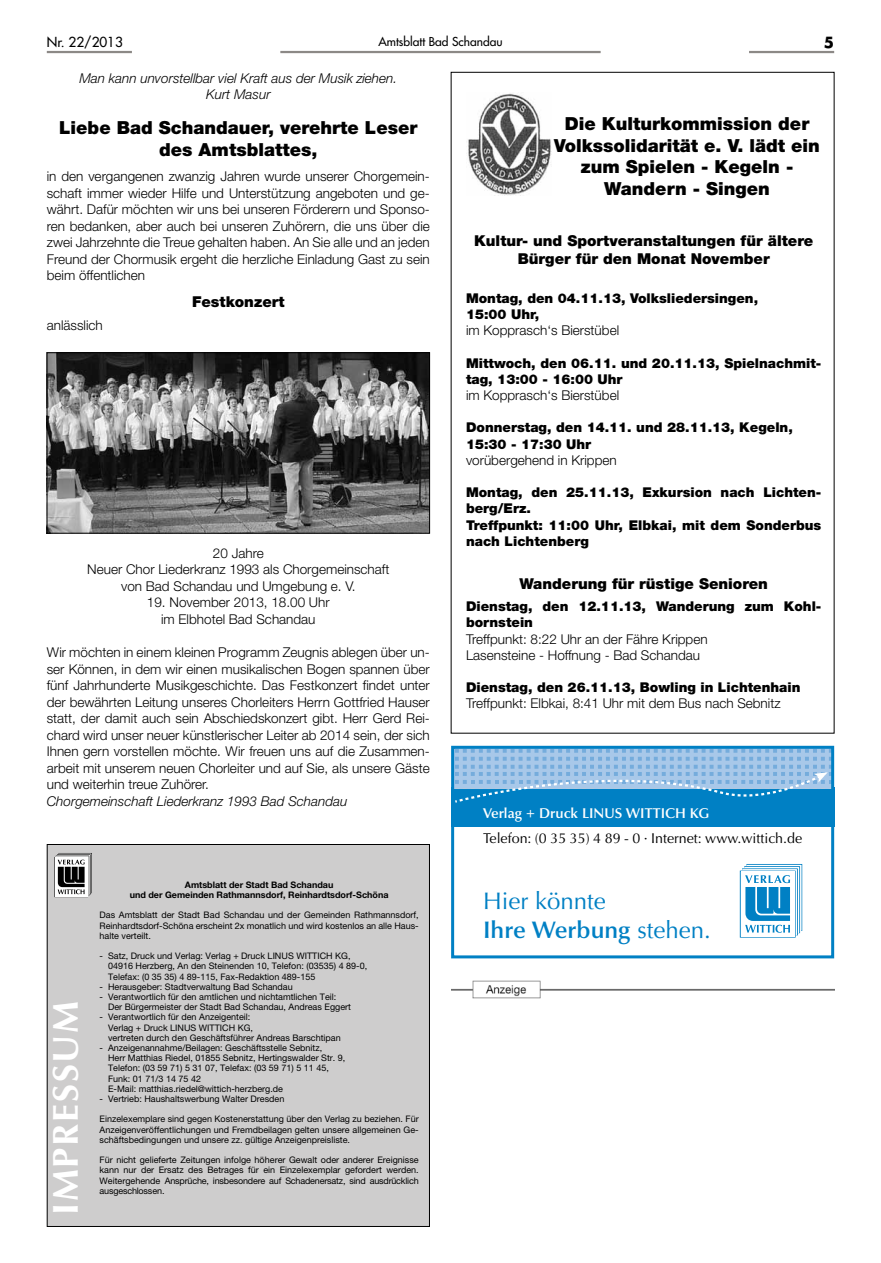
<style>
.page{position:relative;width:881px;height:1263px;background:#fff}
.page>*{position:absolute;margin:0;border:0;box-sizing:border-box;transform-origin:0 0}
.t1{font:700 36px "Optima LT";letter-spacing:.05em;color:#fff}
.t2{font:24px/28.8px "Optima LT";color:#0080c4}
.t3{font:900 18px/21.6px "Helvetica Neue LT";color:#000;text-align:center}
.t4{font:900 15px/18px "Helvetica Neue LT";color:#000;text-align:center}
.t5{font:700 15px "Futura LT";color:#000}
.t6{font:14.25px "Optima LT";color:#000}
.t7{font:600 14.25px "Optima LT";color:#fff}
.t8{font:300 13.5px/16.5px "Helvetica Neue LT";color:#000;text-align:justify}
.t9{font:900 13.5px/16.2px "Helvetica Neue LT";color:#000}
.t10{font:italic 300 13.5px/16.5px "Helvetica Neue LT";color:#000;text-align:center}
.t11{font:13.5px "Futura LT";color:#000}
.t12{font:12px "Futura LT";color:#000}
.t13{font:9px/10.2px "Helvetica Neue LT";color:#000}
.t14{font:700 9px/10.2px "Helvetica Neue LT";color:#000;text-align:center}
.s1{font-weight:600}
</style>
<div class="page">
<hr style="left:280px;top:51px;width:320px;height:2px;background:#8c8986">
<hr style="left:47px;top:51px;width:85px;height:2px;background:#8c8986">
<hr style="left:748px;top:51px;width:85px;height:2px;background:#8c8986">
<img style="left:49px;top:354px;width:378px;height:177px">
<div style="left:47px;top:352px;width:382px;height:181px;border:1px solid #000"></div>
<img style="left:468px;top:93px;width:83px;height:102px">
<img style="left:451px;top:980px;width:382px;height:19px">
<div style="left:47px;top:844px;width:382px;height:383px;background:#cecdcd;border:1px solid #000"></div>
<svg style="left:54px;top:853px;width:38px;height:44px;background:#909090"></svg>
<div style="left:451px;top:788px;width:382px;height:39px;background:#0080c4"></div>
<svg style="left:455px;top:750px;width:374px;height:53px"></svg>
<div style="left:451px;top:746px;width:382px;height:212px;border:3px solid #0080c4"></div>
<svg style="left:739px;top:864px;width:62px;height:74px"></svg>
<h3 class="t11" style="left:47px;top:33px;width:78px">Nr. 22/2013</h3>
<h3 class="t12" style="left:378px;top:33px;width:126px">Amtsblatt Bad Schandau</h3>
<h3 class="t5" style="left:823px;top:33px;width:12px">5</h3>
<h3 class="t10" style="left:79px;top:70px;width:319px">Man kann unvorstellbar viel Kraft aus der Musik ziehen.<br>Kurt Masur</h3>
<h3 class="t3" style="left:59px;top:117px;width:359px">Liebe Bad Schandauer, verehrte Leser des Amtsblattes,</h3>
<p class="t8" style="left:47px;top:168px;width:384px">in den vergangenen zwanzig Jahren wurde unserer Chorgemein&shy;schaft immer wieder Hilfe und Unterstützung angeboten und ge&shy;währt. Dafür möchten wir uns bei unseren Förderern und Sponso&shy;ren bedanken, aber auch bei unseren Zuhörern, die uns über die zwei Jahrzehnte die Treue gehalten haben. An Sie alle und an jeden Freund der Chormusik ergeht die herzliche Einladung Gast zu sein beim öffentlichen</p>
<h3 class="t4" style="left:192px;top:293px;width:94px">Festkonzert</h3>
<h3 class="t8" style="left:47px;top:317px;width:57px">anlässlich</h3>
<h3 class="t3" style="left:554px;top:113px;width:267px">Die Kulturkommission der<br>Volkssolidarität e. V. lädt ein zum Spielen - Kegeln -<br>Wandern - Singen</h3>
<h3 class="t4" style="left:474px;top:232px;width:340px">Kultur- und Sportveranstaltungen für ältere<br>Bürger für den Monat November</h3>
<h3 class="t9" style="left:466px;top:290px;width:293px">Montag, den 04.11.13, Volksliedersingen,<br>15:00 Uhr,</h3>
<h3 class="t8" style="left:466px;top:322px;width:155px">im Kopprasch‘s Bierstübel</h3>
<h3 class="t9" style="left:466px;top:355px;width:357px">Mittwoch, den 06.11. und 20.11.13, Spielnachmit&shy;tag, 13:00 - 16:00 Uhr</h3>
<h3 class="t8" style="left:466px;top:387px;width:155px">im Kopprasch‘s Bierstübel</h3>
<h3 class="t9" style="left:466px;top:419px;width:328px">Donnerstag, den 14.11. und 28.11.13, Kegeln,<br>15:30 - 17:30 Uhr</h3>
<h3 class="t8" style="left:466px;top:451px;width:152px">vorübergehend in Krippen</h3>
<h3 class="t9" style="left:466px;top:484px;width:357px">Montag, den 25.11.13, Exkursion nach Lichten&shy;berg/Erz.<br>Treffpunkt: 11:00 Uhr, Elbkai, mit dem Sonderbus nach Lichtenberg</h3>
<h3 class="t4" style="left:519px;top:574px;width:250px">Wanderung für rüstige Senioren</h3>
<h3 class="t9" style="left:466px;top:598px;width:357px">Dienstag, den 12.11.13, Wanderung zum Kohl&shy;bornstein</h3>
<h3 class="t8" style="left:466px;top:630px;width:243px">Treffpunkt: 8:22 Uhr an der Fähre Krippen<br>Lasensteine - Hoffnung - Bad Schandau</h3>
<h3 class="t9" style="left:466px;top:679px;width:336px">Dienstag, den 26.11.13, Bowling in Lichtenhain</h3>
<h3 class="t8" style="left:466px;top:695px;width:316px">Treffpunkt: Elbkai, 8:41 Uhr mit dem Bus nach Sebnitz</h3>
<h3 class="t8" style="left:87px;top:544px;width:303px;text-align:center">20 Jahre<br>Neuer Chor Liederkranz 1993 als Chorgemeinschaft von Bad Schandau und Umgebung e. V.</h3>
<h3 class="t8" style="left:147px;top:594px;width:184px;text-align:center">19. November 2013, 18.00 Uhr im Elbhotel Bad Schandau</h3>
<p class="t8" style="left:47px;top:644px;width:384px">Wir möchten in einem kleinen Programm Zeugnis ablegen über un&shy;ser Können, in dem wir einen musikalischen Bogen spannen über fünf Jahrhunderte Musikgeschichte. Das Festkonzert findet unter der bewährten Leitung unseres Chorleiters Herrn Gottfried Hauser statt, der damit auch sein Abschiedskonzert gibt. Herr Gerd Rei&shy;chard wird unser neuer künstlerischer Leiter ab 2014 sein, der sich Ihnen gern vorstellen möchte. Wir freuen uns auf die Zusammen&shy;arbeit mit unserem neuen Chorleiter und auf Sie, als unsere Gäste und weiterhin treue Zuhörer.</p>
<h3 class="t10" style="left:47px;top:793px;width:302px">Chorgemeinschaft Liederkranz 1993 Bad Schandau</h3>
<h3 class="t7" style="left:483px;top:805px;width:228px">Verlag + Druck LINUS WITTICH KG</h3>
<h3 class="t6" style="left:483px;top:830px;width:320px">Telefon: (0 35 35) 4 89 - 0 · Internet: www.wittich.de</h3>
<h1 class="t1" style="left:45px;top:1215px;width:216px;rotate:-90deg">IMPRESSUM</h1>
<p class="t14" style="left:130px;top:879px;width:260px">Amtsblatt der Stadt Bad Schandau<br>und der Gemeinden Rathmannsdorf, Reinhardtsdorf-Schöna</p>
<p class="t13" style="left:99px;top:910px;width:320px;text-align:justify">Das Amtsblatt der Stadt Bad Schandau und der Gemeinden Rathmannsdorf, Reinhardtsdorf-Schöna erscheint 2x monatlich und wird kostenlos an alle Haus&shy;halte verteilt.</p>
<p class="t13" style="left:108px;top:951px;width:260px;text-indent:-9px">- Satz, Druck und Verlag: Verlag + Druck LINUS WITTICH KG,<br>04916 Herzberg, An den Steinenden 10, Telefon: (03535) 4 89-0,<br>Telefax: (0 35 35) 4 89-115, Fax-Redaktion 489-155</p>
<p class="t13" style="left:99px;top:981px;width:195px">- Herausgeber: Stadtverwaltung Bad Schandau</p>
<p class="t13" style="left:108px;top:991px;width:244px;text-indent:-9px">- Verantwortlich für den amtlichen und nichtamtlichen Teil:<br>Der Bürgermeister der Stadt Bad Schandau, Andreas Eggert</p>
<p class="t13" style="left:108px;top:1012px;width:234px;text-indent:-9px">- Verantwortlich für den Anzeigenteil:<br>Verlag + Druck LINUS WITTICH KG,<br>vertreten durch den Geschäftsführer Andreas Barschtipan</p>
<p class="t13" style="left:108px;top:1042px;width:239px;text-indent:-9px">- Anzeigenannahme/Beilagen: Geschäftsstelle Sebnitz,<br>Herr Matthias Riedel, 01855 Sebnitz, Hertingswalder Str. 9, Telefon: (03 59 71) 5 31 07, Telefax: (03 59 71) 5 11 45, Funk: 01 71/3 14 75 42<br>E-Mail: matthias.riedel@wittich-herzberg.de</p>
<p class="t13" style="left:99px;top:1093px;width:186px">- Vertrieb: Haushaltswerbung Walter Dresden</p>
<p class="t13" style="left:99px;top:1114px;width:320px;text-align:justify">Einzelexemplare sind gegen Kostenerstattung über den Verlag zu beziehen. Für Anzeigenveröffentlichungen und Fremdbeilagen gelten unsere allgemeinen Ge&shy;schäftsbedingungen und unsere zz. gültige Anzeigenpreisliste.</p>
<p class="t13" style="left:99px;top:1155px;width:320px;text-align:justify">Für nicht gelieferte Zeitungen infolge höherer Gewalt oder anderer Ereignisse kann nur der Ersatz des Betrages für ein Einzelexemplar gefordert werden.<br>Weitergehende Ansprüche, insbesondere auf Schadenersatz, sind ausdrücklich ausgeschlossen.</p>
<h2 class="t2" style="left:483px;top:887px;width:229px">Hier könnte<br><span class="s1">Ihre Werbung</span> stehen.</h2>
</div>
